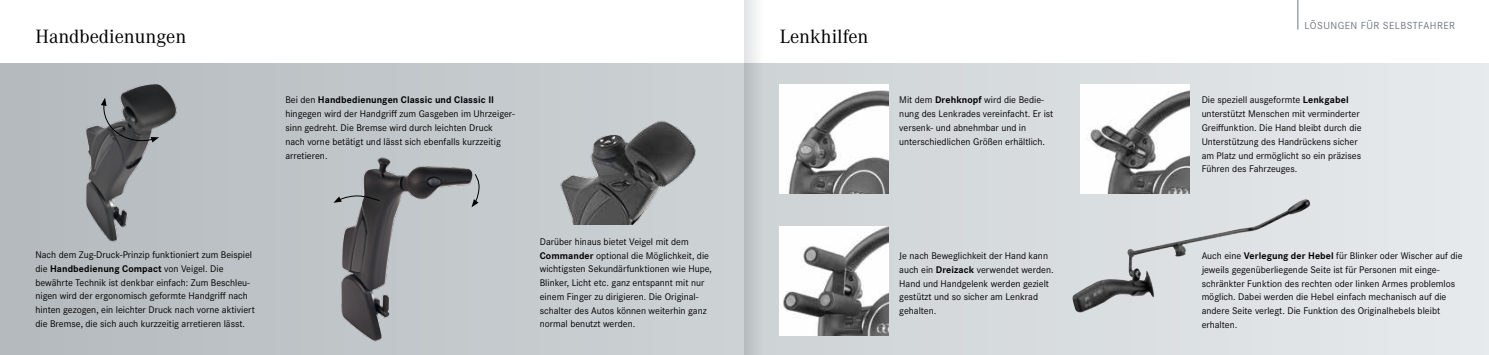
<style>
.page{position:relative;width:1489px;height:355px;background:#fff}
.page>*{position:absolute;margin:0;border:0;box-sizing:border-box;transform-origin:0 0}
.t1{font:20px "Corporate A";color:#000}
.t2{font:10.62px "Corporate S";letter-spacing:.04em;color:#70787d}
.t3{font:10px/13.8px "Corporate S";color:#000}
.s1{font-weight:700}
</style>
<div class="page">
<div style="left:0;top:64px;width:1488px;height:290px;background:linear-gradient(to right,#b4babd,#e7eaed)"></div>
<img style="left:58px;top:66px;width:132px;height:198px">
<img style="left:325px;top:123px;width:156px;height:231px">
<hr style="left:1297px;top:0;width:1px;height:30px;background:#70787d">
<img style="left:1080px;top:85px;width:109px;height:108px">
<img style="left:780px;top:85px;width:108px;height:108px">
<img style="left:780px;top:226px;width:108px;height:108px">
<img style="left:1071px;top:199px;width:241px;height:114px">
<svg style="left:100px;top:98px;width:59px;height:47px;background:#5b5d5e"></svg>
<svg style="left:333px;top:195px;width:47px;height:7px"></svg>
<svg style="left:471px;top:173px;width:9px;height:34px"></svg>
<img style="left:529px;top:96px;width:180px;height:128px">
<svg style="left:744px;top:0;width:21px;height:354px;background:#caced1"></svg>
<h1 class="t1" style="left:35px;top:25px;width:152px">Handbedienungen</h1>
<h1 class="t1" style="left:780px;top:25px;width:90px">Lenkhilfen</h1>
<p class="t3" style="left:285px;top:93px;width:231px">Bei den <span class="s1">Handbedienungen Classic und Classic II </span>hingegen wird der Handgriff zum Gasgeben im Uhrzeiger&shy;sinn gedreht. Die Bremse wird durch leichten Druck nach vorne betätigt und lässt sich ebenfalls kurzzeitig arretieren.</p>
<p class="t3" style="left:35px;top:247px;width:221px">Nach dem Zug-Druck-Prinzip funktioniert zum Beispiel die <span class="s1">Handbedienung Compact</span> von Veigel. Die bewährte Technik ist denkbar einfach: Zum Beschleu&shy;nigen wird der ergonomisch geformte Handgriff nach hinten gezogen, ein leichter Druck nach vorne aktiviert die Bremse, die sich auch kurzzeitig arretieren lässt.</p>
<p class="t3" style="left:539px;top:234px;width:174px">Darüber hinaus bietet Veigel mit dem <span class="s1">Commander</span> optional die Möglichkeit, die wichtigsten Sekundärfunktionen wie Hupe, Blinker, Licht etc. ganz entspannt mit nur einem Finger zu dirigieren. Die Original&shy;schalter des Autos können weiterhin ganz normal benutzt werden.</p>
<p class="t2" style="left:1304px;top:20px;width:152px">LÖSUNGEN FÜR SELBSTFAHRER</p>
<p class="t3" style="left:899px;top:93px;width:156px">Mit dem <span class="s1">Drehknopf</span> wird die Bedie&shy;nung des Lenkrades vereinfacht. Er ist versenk- und abnehmbar und in unterschiedlichen Größen erhältlich.</p>
<p class="t3" style="left:1201px;top:93px;width:161px">Die speziell ausgeformte <span class="s1">Lenkgabel </span>unterstützt Menschen mit verminderter Greiffunktion. Die Hand bleibt durch die Unterstützung des Handrückens sicher am Platz und ermöglicht so ein präzises Führen des Fahrzeuges.</p>
<p class="t3" style="left:899px;top:248px;width:156px">Je nach Beweglichkeit der Hand kann auch ein <span class="s1">Dreizack</span> verwendet werden.<br>Hand und Handgelenk werden gezielt gestützt und so sicher am Lenkrad gehalten.</p>
<p class="t3" style="left:1201px;top:248px;width:262px">Auch eine <span class="s1">Verlegung der Hebel</span> für Blinker oder Wischer auf die jeweils gegenüberliegende Seite ist für Personen mit einge&shy;schränkter Funktion des rechten oder linken Armes problemlos möglich. Dabei werden die Hebel einfach mechanisch auf die andere Seite verlegt. Die Funktion des Originalhebels bleibt erhalten.</p>
</div>
